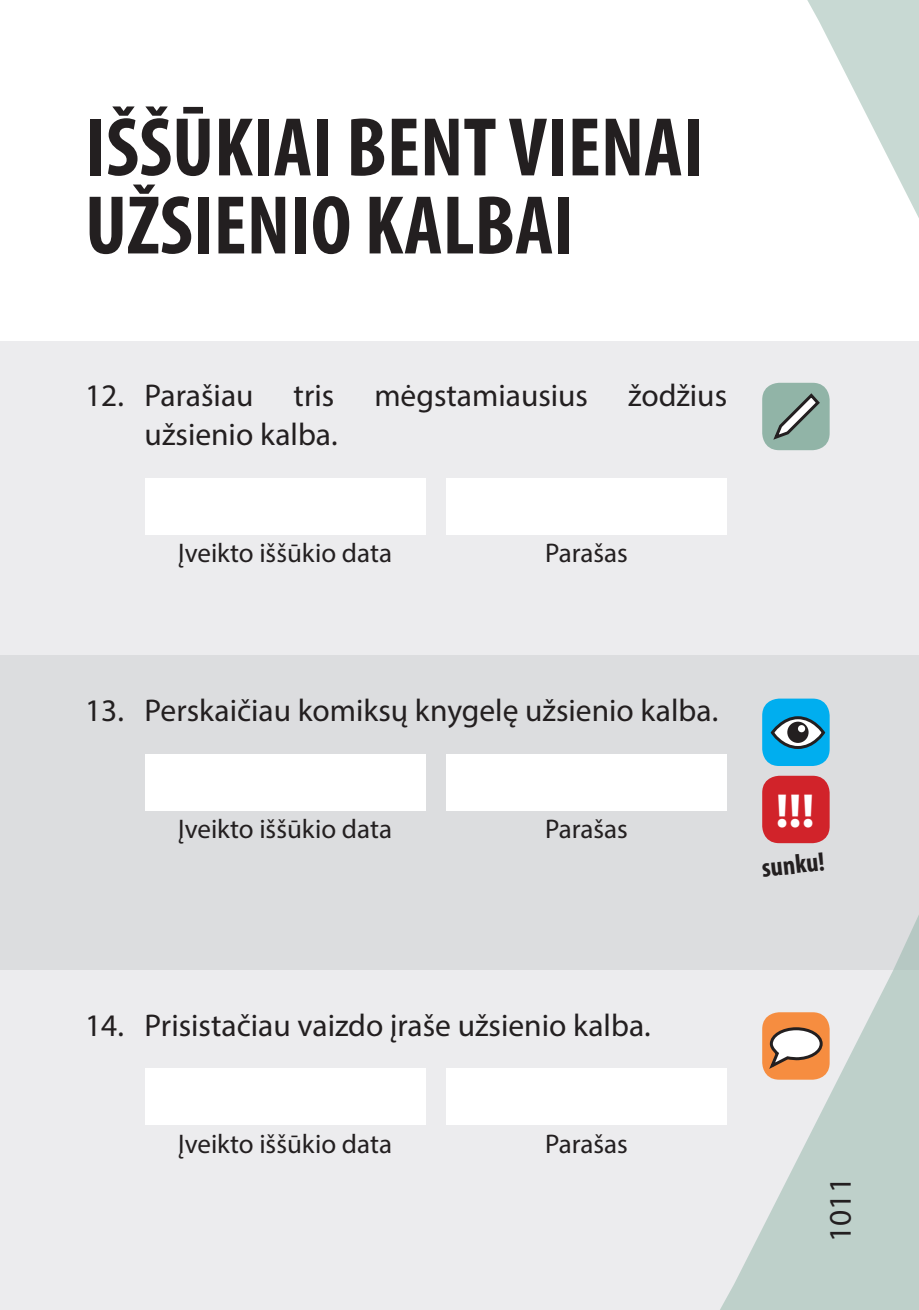
<style>
.page{position:relative;width:919px;height:1310px;background:#fff}
.page>*{position:absolute;margin:0;border:0;box-sizing:border-box;transform-origin:0 0}
.t1{font:700 condensed 84px/78px "Myriad Pro";color:#231f20}
.t2{font:700 48px "Myriad Pro";color:#fff}
.t3{font:31.5px "Myriad Pro";color:#231f20}
.t4{font:27px "Myriad Pro";color:#231f20}
.t5{font:700 condensed 27px "Myriad Pro";color:#231f20}
</style>
<div class="page">
<div style="left:0;top:969px;width:918px;height:341px;background:#ececee"></div>
<div style="left:0;top:340px;width:918px;height:315px;background:#ececee"></div>
<div style="left:0;top:655px;width:918px;height:314px;background:#dcdddf"></div>
<svg style="left:689px;top:804px;width:229px;height:506px"></svg>
<svg style="left:774px;top:0;width:144px;height:451px"></svg>
<div style="left:145px;top:478px;width:280px;height:57px;background:#fff"></div>
<div style="left:446px;top:478px;width:280px;height:57px;background:#fff"></div>
<div style="left:145px;top:754px;width:280px;height:56px;background:#fff"></div>
<div style="left:446px;top:754px;width:280px;height:56px;background:#fff"></div>
<div style="left:145px;top:1068px;width:280px;height:57px;background:#fff"></div>
<div style="left:446px;top:1068px;width:280px;height:57px;background:#fff"></div>
<div style="left:762px;top:1012px;width:67px;height:67px;background:#f68d40;border-radius:17px"></div>
<svg style="left:766px;top:1027px;width:58px;height:283px"></svg>
<div style="left:762px;top:383px;width:67px;height:67px;background:#91b4a7;border-radius:17px"></div>
<svg style="left:773px;top:393px;width:47px;height:47px"></svg>
<div style="left:762px;top:698px;width:67px;height:68px;background:#00aeef;border-radius:17px"></div>
<svg style="left:772px;top:718px;width:51px;height:29px"></svg>
<div style="left:770px;top:716px;width:54px;height:33px;border:3px solid #231f20;border-radius:50%"></div>
<div style="left:787px;top:721px;width:21px;height:22px;background:#231f20;border-radius:50%"></div>
<div style="left:797px;top:725px;width:8px;height:7px;background:#fff;border-radius:50%"></div>
<div style="left:762px;top:776px;width:67px;height:67px;background:#d1232a;border-radius:17px"></div>
<h1 class="t1" style="left:85px;top:107px;width:620px">IŠŠŪKIAI BENT VIENAI<br>UŽSIENIO KALBAI</h1>
<p class="t3" style="left:85px;top:376px;width:170px">12. Parašiau</p>
<p class="t3" style="left:293px;top:376px;width:42px">tris</p>
<p class="t3" style="left:374px;top:376px;width:215px">mėgstamiausius</p>
<p class="t3" style="left:628px;top:376px;width:101px">žodžius</p>
<p class="t3" style="left:145px;top:415px;width:194px">užsienio kalba.</p>
<p class="t4" style="left:178px;top:536px;width:215px">Įveikto iššūkio data</p>
<p class="t4" style="left:545px;top:536px;width:84px">Parašas</p>
<p class="t3" style="left:85px;top:691px;width:634px">13. Perskaičiau komiksų knygelę užsienio kalba.</p>
<p class="t4" style="left:178px;top:812px;width:215px">Įveikto iššūkio data</p>
<p class="t4" style="left:545px;top:812px;width:84px">Parašas</p>
<h2 class="t2" style="left:775px;top:780px;width:40px">!!!</h2>
<p class="t5" style="left:760px;top:851px;width:64px;rotate:-6deg">sunku!</p>
<p class="t3" style="left:85px;top:1006px;width:567px">14. Prisistačiau vaizdo įraše užsienio kalba.</p>
<p class="t4" style="left:178px;top:1127px;width:215px">Įveikto iššūkio data</p>
<p class="t4" style="left:545px;top:1127px;width:84px">Parašas</p>
<p class="t3" style="left:820px;top:1242px;width:66px;rotate:-90deg">1011</p>
</div>
